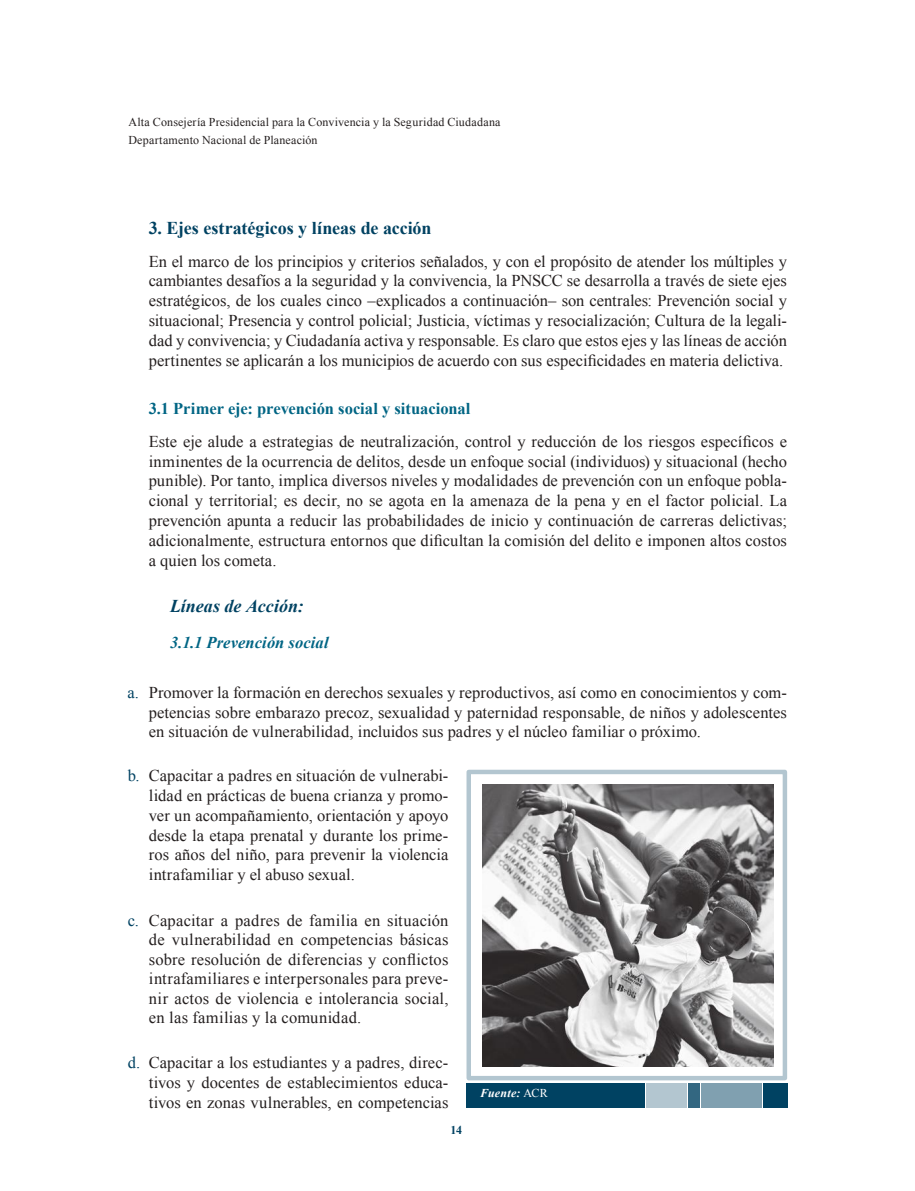
<style>
.page{position:relative;width:915px;height:1191px;background:#fff}
.page>*{position:absolute;margin:0;border:0;box-sizing:border-box;transform-origin:0 0}
.t1{font:700 18px "Times New Roman";letter-spacing:-.005em;color:#004262}
.t2{font:italic 700 18px "Times New Roman";color:#004262}
.t3{font:16.5px/19.8px "Times New Roman";color:#241f1f;text-align:justify}
.t4{font:700 16.5px "Times New Roman";color:#006584}
.t5{font:italic 700 16.5px "Times New Roman";letter-spacing:.005em;color:#006584}
.t6{font:12px/18px "Times New Roman";letter-spacing:.015em;color:#241f1f}
.t7{font:italic 700 12px "Times New Roman";letter-spacing:.015em;color:#fff}
.t8{font:700 12px "Times New Roman";color:#004262}
.s1{color:#004262}
.s2{font-weight:400;font-style:normal}
</style>
<div class="page">
<div style="left:762px;top:1082px;width:25px;height:25px;background:#004262"></div>
<div style="left:466px;top:1082px;width:179px;height:25px;background:#004262"></div>
<div style="left:700px;top:1082px;width:60px;height:25px;background:#80a0b0"></div>
<div style="left:687px;top:1082px;width:12px;height:25px;background:#336781"></div>
<div style="left:646px;top:1082px;width:40px;height:25px;background:#b3c6d0"></div>
<img style="left:482px;top:784px;width:291px;height:282px">
<p class="t6" style="left:128px;top:113px;width:373px">Alta Consejería Presidencial para la Convivencia y la Seguridad Ciudadana<br>Departamento Nacional de Planeación</p>
<p class="t1" style="left:149px;top:216px;width:284px">3. Ejes estratégicos y líneas de acción</p>
<p class="t3" style="left:149px;top:251px;width:639px">En el marco de los principios y criterios señalados, y con el propósito de atender los múltiples y cambiantes desafíos a la seguridad y la convivencia, la PNSCC se desarrolla a través de siete ejes estratégicos, de los cuales cinco –explicados a continuación– son centrales: Prevención social y situacional; Presencia y control policial; Justicia, víctimas y resocialización; Cultura de la legali&shy;dad y convivencia; y Ciudadanía activa y responsable. Es claro que estos ejes y las líneas de acción pertinentes se aplicarán a los municipios de acuerdo con sus especificidades en materia delictiva.</p>
<p class="t4" style="left:149px;top:397px;width:323px">3.1 Primer eje: prevención social y situacional</p>
<p class="t3" style="left:149px;top:431px;width:639px">Este eje alude a estrategias de neutralización, control y reducción de los riesgos específicos e inminentes de la ocurrencia de delitos, desde un enfoque social (individuos) y situacional (hecho punible). Por tanto, implica diversos niveles y modalidades de prevención con un enfoque pobla&shy;cional y territorial; es decir, no se agota en la amenaza de la pena y en el factor policial. La prevención apunta a reducir las probabilidades de inicio y continuación de carreras delictivas; adicionalmente, estructura entornos que dificultan la comisión del delito e imponen altos costos a quien los cometa.</p>
<p class="t2" style="left:170px;top:593px;width:135px">Líneas de Acción:</p>
<p class="t5" style="left:170px;top:631px;width:160px">3.1.1 Prevención social</p>
<p class="t3" style="left:149px;top:682px;width:639px;text-indent:-21px"><span class="s1">a.</span> Promover la formación en derechos sexuales y reproductivos, así como en conocimientos y com&shy;petencias sobre embarazo precoz, sexualidad y paternidad responsable, de niños y adolescentes en situación de vulnerabilidad, incluidos sus padres y el núcleo familiar o próximo.</p>
<p class="t3" style="left:149px;top:765px;width:301px;text-indent:-21px"><span class="s1">b.</span> Capacitar a padres en situación de vulnerabi&shy;lidad en prácticas de buena crianza y promo&shy;ver un acompañamiento, orientación y apoyo desde la etapa prenatal y durante los prime&shy;ros años del niño, para prevenir la violencia intrafamiliar y el abuso sexual.</p>
<p class="t3" style="left:149px;top:910px;width:301px;text-indent:-21px"><span class="s1">c.</span> Capacitar a padres de familia en situación de vulnerabilidad en competencias básicas sobre resolución de diferencias y conflictos intrafamiliares e interpersonales para preve&shy;nir actos de violencia e intolerancia social, en las familias y la comunidad.</p>
<p class="t3" style="left:149px;top:1052px;width:301px;text-indent:-21px"><span class="s1">d.</span> Capacitar a los estudiantes y a padres, direc&shy;tivos y docentes de establecimientos educa&shy;tivos en zonas vulnerables, en competencias</p>
<p class="t8" style="left:450px;top:1122px;width:13px">14</p>
<p class="t7" style="left:480px;top:1085px;width:69px">Fuente: <span class="s2">ACR</span></p>
</div>
